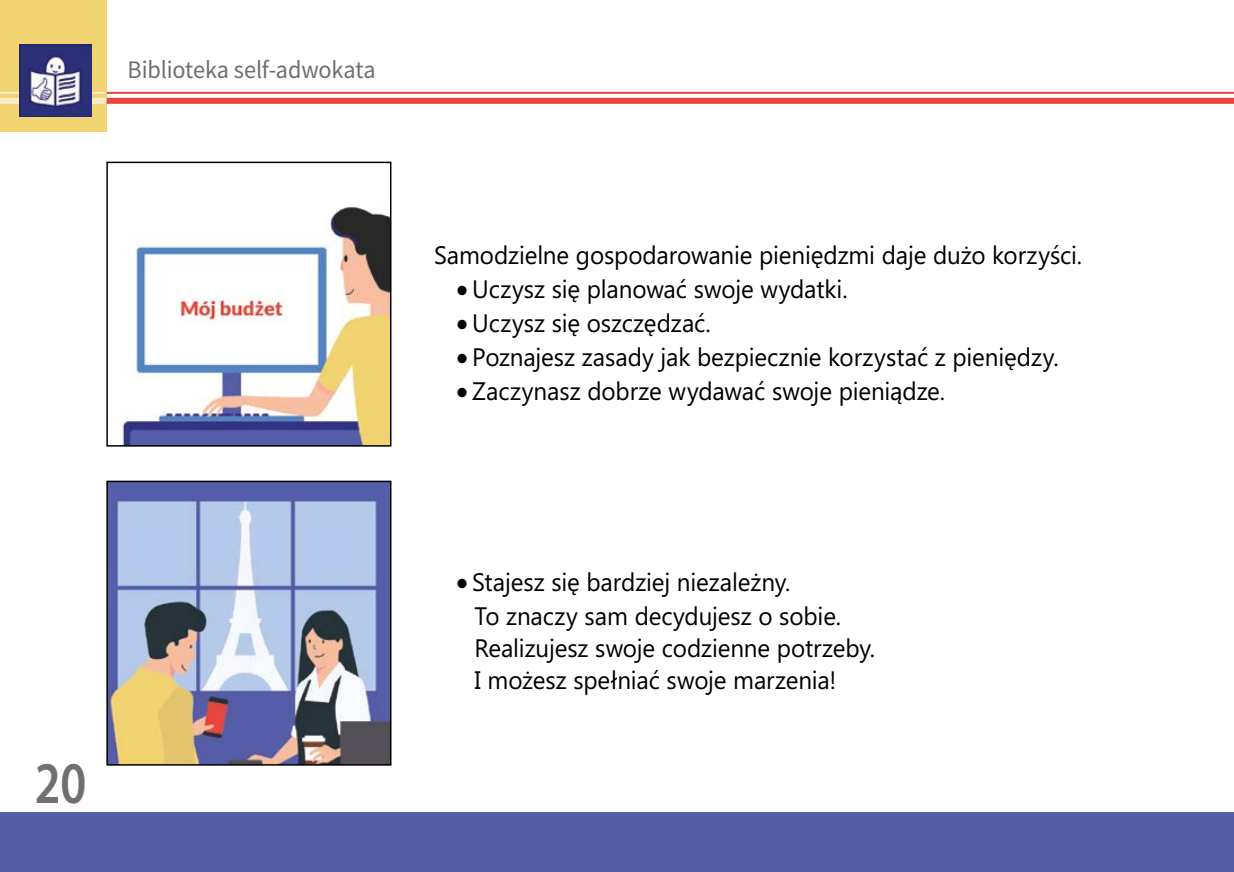
<style>
.page{position:relative;width:1234px;height:872px;background:#fff}
.page>*{position:absolute;margin:0;border:0;box-sizing:border-box;transform-origin:0 0}
.t1{font:59.4px "Myriad Variable Concept";color:#706f6f;scale:.81 1}
.tekst_ETR{font:25.2px "Microsoft Phags Pa";letter-spacing:-.005em;color:#000;scale:.96 1}
.t2{font:25.2px "Source Sans Variable";letter-spacing:-.005em;color:#706f6f;scale:.96 1}
.s1{font-family:"Lato"}
</style>
<div class="page">
<div style="left:0;top:0;width:106px;height:132px;background:#f2d372"></div>
<div style="left:0;top:812px;width:1233px;height:60px;background:#565da7"></div>
<hr style="left:106px;top:92px;width:1127px;height:2px;background:#e9453e">
<div style="left:106px;top:98px;width:1127px;height:6px;background:#e9453e"></div>
<hr style="left:0;top:92px;width:106px;height:2px;background:#faedcb">
<div style="left:0;top:98px;width:106px;height:6px;background:#faedcb"></div>
<img style="left:19px;top:45px;width:72px;height:72px">
<img style="left:109px;top:483px;width:279px;height:279px">
<div style="left:106px;top:480px;width:285px;height:285px;border:2px solid #000"></div>
<img style="left:122px;top:207px;width:266px;height:236px">
<div style="left:106px;top:162px;width:285px;height:284px;border:2px solid #000"></div>
<p class="t2" style="left:128px;top:55px;width:260px">Biblioteka self-adwokata</p>
<p class="tekst_ETR" style="left:434px;top:237px;width:676px">Samodzielne gospodarowanie pieniędzmi daje dużo korzyści.</p>
<p class="tekst_ETR" style="left:455px;top:271px;width:410px"><span class="s1">•</span>Uczysz się planować swoje wydatki.</p>
<p class="tekst_ETR" style="left:455px;top:305px;width:267px"><span class="s1">•</span>Uczysz się oszczędzać.</p>
<p class="tekst_ETR" style="left:455px;top:339px;width:630px"><span class="s1">•</span>Poznajesz zasady jak bezpiecznie korzystać z pieniędzy.</p>
<p class="tekst_ETR" style="left:455px;top:373px;width:511px"><span class="s1">•</span>Zaczynasz dobrze wydawać swoje pieniądze.</p>
<h1 class="t1" style="left:35px;top:748px;width:65px">20</h1>
<p class="tekst_ETR" style="left:455px;top:564px;width:350px"><span class="s1">•</span>Stajesz się bardziej niezależny.</p>
<p class="tekst_ETR" style="left:474px;top:598px;width:383px">To znaczy sam decydujesz o sobie.</p>
<p class="tekst_ETR" style="left:474px;top:630px;width:419px">Realizujesz swoje codzienne potrzeby.</p>
<p class="tekst_ETR" style="left:474px;top:662px;width:378px">I możesz spełniać swoje marzenia!</p>
</div>
